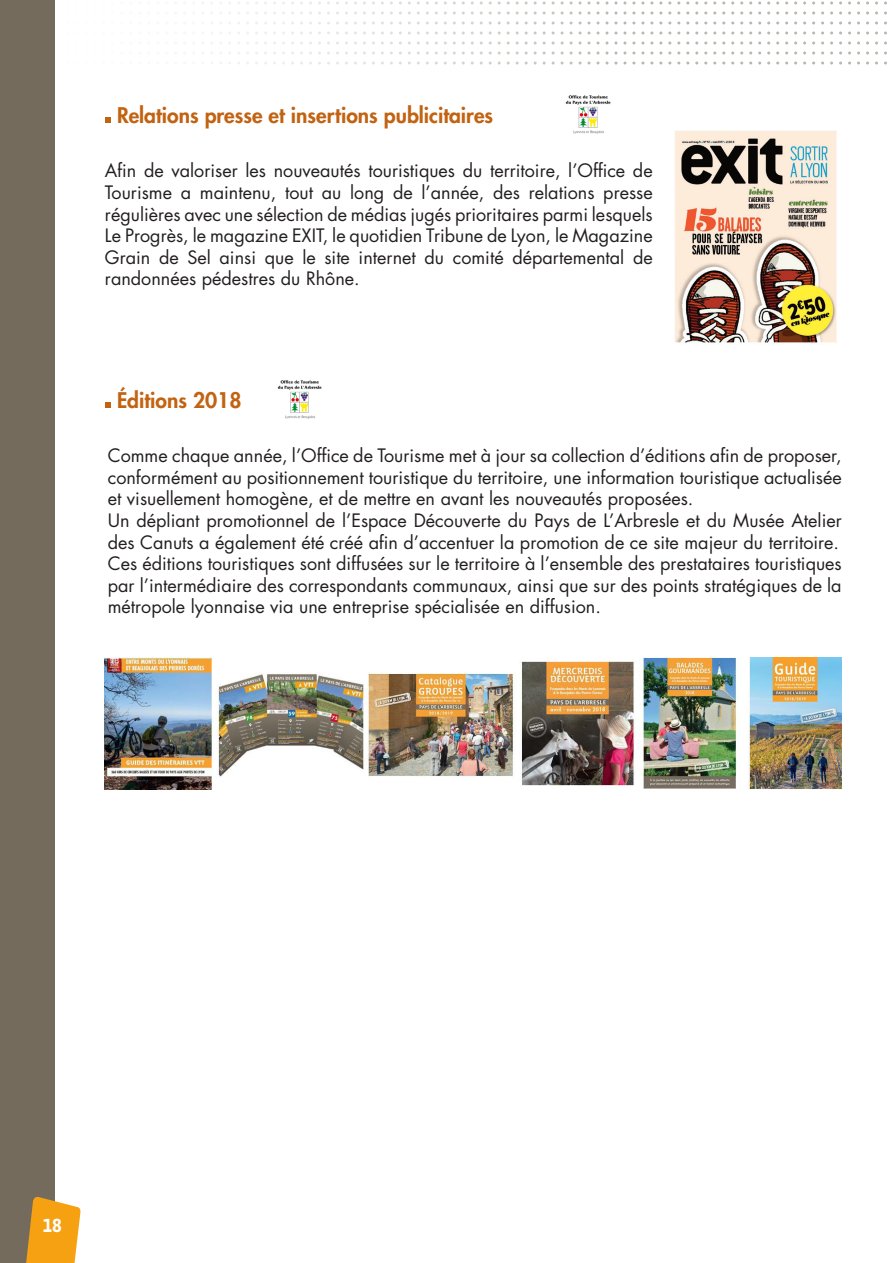
<style>
.page{position:relative;width:893px;height:1263px;background:#fff}
.page>*{position:absolute;margin:0;border:0;box-sizing:border-box;transform-origin:0 0}
.t1{font:800 21px "Futura Std";color:#c26312}
.t2{font:700 19.5px "Vista Sans Alt";color:#fff}
.t3{font:18px/21.6px "Futura Std";color:#231f20;text-align:justify}
</style>
<div class="page">
<img style="left:54px;top:2px;width:833px;height:3px">
<img style="left:54px;top:12px;width:833px;height:3px">
<img style="left:54px;top:22px;width:833px;height:3px">
<img style="left:54px;top:32px;width:833px;height:3px">
<img style="left:54px;top:42px;width:833px;height:3px">
<img style="left:54px;top:52px;width:833px;height:3px">
<img style="left:54px;top:62px;width:833px;height:3px">
<div style="left:0;top:0;width:54px;height:1263px;background:#756b5c"></div>
<svg style="left:26px;top:1196px;width:55px;height:67px"></svg>
<svg style="left:105px;top:117px;width:6px;height:6px"></svg>
<img style="left:565px;top:95px;width:46px;height:39px">
<svg style="left:105px;top:402px;width:6px;height:6px"></svg>
<img style="left:277px;top:380px;width:45px;height:39px">
<img style="left:675px;top:131px;width:162px;height:213px">
<img style="left:105px;top:657px;width:737px;height:133px">
<p class="t1" style="left:117px;top:102px;width:378px">Relations presse et insertions publicitaires</p>
<p class="t3" style="left:105px;top:160px;width:549px">Afin de valoriser les nouveautés touristiques du territoire, l’Office de Tourisme a maintenu, tout au long de l’année, des relations presse régulières avec une sélection de médias jugés prioritaires parmi lesquels Le Progrès, le magazine EXIT, le quotidien Tribune de Lyon, le Magazine Grain de Sel ainsi que le site internet du comité départemental de randonnées pédestres du Rhône.</p>
<p class="t1" style="left:117px;top:387px;width:126px">Éditions 2018</p>
<p class="t3" style="left:108px;top:445px;width:735px">Comme chaque année, l’Office de Tourisme met à jour sa collection d’éditions afin de proposer, conformément au positionnement touristique du territoire, une information touristique actualisée et visuellement homogène, et de mettre en avant les nouveautés proposées.</p>
<p class="t3" style="left:108px;top:510px;width:735px">Un dépliant promotionnel de l’Espace Découverte du Pays de L’Arbresle et du Musée Atelier des Canuts a également été créé afin d’accentuer la promotion de ce site majeur du territoire.</p>
<p class="t3" style="left:108px;top:553px;width:736px">Ces éditions touristiques sont diffusées sur le territoire à l’ensemble des prestataires touristiques par l’intermédiaire des correspondants communaux, ainsi que sur des points stratégiques de la métropole lyonnaise via une entreprise spécialisée en diffusion.</p>
<p class="t2" style="left:43px;top:1215px;width:21px">18</p>
</div>
